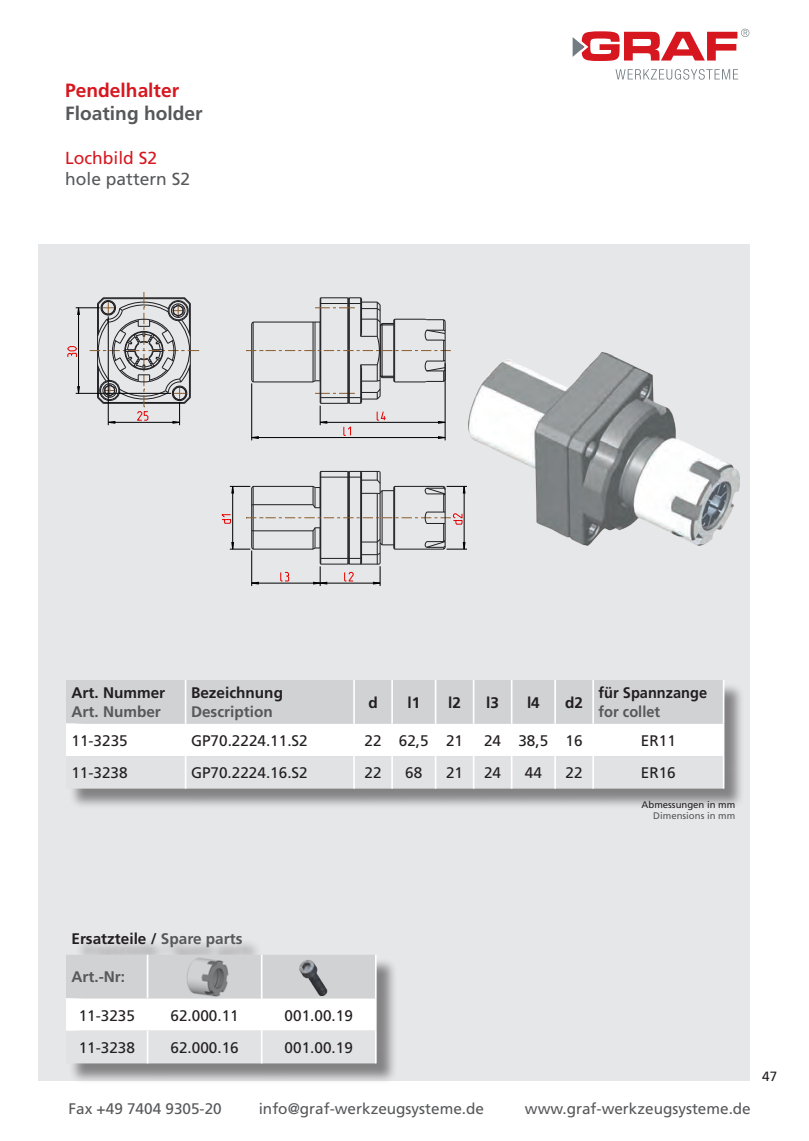
<style>
.page{position:relative;width:809px;height:1141px;background:#fff}
.page>*{position:absolute;margin:0;border:0;box-sizing:border-box;transform-origin:0 0}
.t1{font:700 19.07px/22.9px "Frutiger";color:#57585a}
.t2{font:17.5px/20.8px "Frutiger";color:#57585a}
.t3{font:15.4px "Frutiger";color:#231f20}
.t4{font:700 15.4px/18.4px "Frutiger";color:#231f20}
.t5{font:15.4px "Frutiger";color:#57585a}
.t6{font:700 15.4px/18.4px "Frutiger";color:#231f20;scale:.95 1}
.t7{font:700 15.4px "Frutiger";color:#57585a}
.t8{font:13.47px "Frutiger";color:#231f20}
.t9{font:9.62px/11.5px "Frutiger";color:#231f20;text-align:right}
.s1{color:#d7171f}
.s2{color:#57585a}
</style>
<div class="page">
<div style="left:38px;top:245px;width:712px;height:836px;background:#e6e7e9"></div>
<svg style="left:615px;top:69px;width:123px;height:11px"></svg>
<svg style="left:572px;top:29px;width:177px;height:32px"></svg>
<div style="left:68px;top:682px;width:677px;height:127px;background:#231f20;opacity:.5"></div>
<svg style="left:66px;top:680px;width:656px;height:109px"></svg>
<hr style="left:353px;top:680px;width:2px;height:43px;background:#fff">
<hr style="left:391px;top:680px;width:2px;height:43px;background:#fff">
<hr style="left:353px;top:723px;width:2px;height:33px;background:#fff">
<hr style="left:391px;top:723px;width:2px;height:33px;background:#fff">
<hr style="left:353px;top:756px;width:2px;height:33px;background:#fff">
<hr style="left:391px;top:756px;width:2px;height:33px;background:#fff">
<hr style="left:435px;top:680px;width:1px;height:43px;background:#fff">
<hr style="left:435px;top:723px;width:1px;height:33px;background:#fff">
<hr style="left:435px;top:756px;width:1px;height:33px;background:#fff">
<hr style="left:473px;top:680px;width:1px;height:43px;background:#fff">
<hr style="left:511px;top:680px;width:1px;height:43px;background:#fff">
<hr style="left:554px;top:680px;width:2px;height:43px;background:#fff">
<hr style="left:592px;top:680px;width:2px;height:43px;background:#fff">
<hr style="left:722px;top:680px;width:2px;height:43px;background:#fff">
<hr style="left:473px;top:723px;width:1px;height:33px;background:#fff">
<hr style="left:511px;top:723px;width:1px;height:33px;background:#fff">
<hr style="left:554px;top:723px;width:2px;height:33px;background:#fff">
<hr style="left:592px;top:723px;width:2px;height:33px;background:#fff">
<hr style="left:722px;top:723px;width:2px;height:33px;background:#fff">
<hr style="left:473px;top:756px;width:1px;height:33px;background:#fff">
<hr style="left:511px;top:756px;width:1px;height:33px;background:#fff">
<hr style="left:554px;top:756px;width:2px;height:33px;background:#fff">
<hr style="left:592px;top:756px;width:2px;height:33px;background:#fff">
<hr style="left:722px;top:756px;width:2px;height:33px;background:#fff">
<hr style="left:185px;top:680px;width:1px;height:43px;background:#fff">
<hr style="left:185px;top:723px;width:1px;height:33px;background:#fff">
<hr style="left:185px;top:756px;width:1px;height:33px;background:#fff">
<hr style="left:251px;top:383px;width:1px;height:57px;background:#000">
<hr style="left:445px;top:363px;width:1px;height:77px;background:#000">
<svg style="left:246px;top:297px;width:205px;height:142px"></svg>
<svg style="left:221px;top:470px;width:246px;height:116px"></svg>
<svg style="left:67px;top:292px;width:132px;height:133px"></svg>
<img style="left:468px;top:353px;width:271px;height:192px">
<div style="left:68px;top:936px;width:329px;height:148px;background:#231f20;opacity:.5"></div>
<svg style="left:66px;top:955px;width:309px;height:108px"></svg>
<hr style="left:147px;top:955px;width:1px;height:43px;background:#fff">
<hr style="left:261px;top:955px;width:1px;height:43px;background:#fff">
<hr style="left:375px;top:955px;width:1px;height:43px;background:#fff">
<hr style="left:261px;top:998px;width:1px;height:33px;background:#fff">
<hr style="left:375px;top:998px;width:1px;height:33px;background:#fff">
<hr style="left:261px;top:1031px;width:1px;height:32px;background:#fff">
<hr style="left:375px;top:1031px;width:1px;height:32px;background:#fff">
<hr style="left:147px;top:1031px;width:1px;height:32px;background:#fff">
<img style="left:170px;top:944px;width:74px;height:69px">
<img style="left:280px;top:955px;width:78px;height:47px">
<p class="t1" style="left:65px;top:79px;width:139px"><span class="s1">Pendelhalter<br></span>Floating holder</p>
<p class="t2" style="left:65px;top:148px;width:126px"><span class="s1">Lochbild S2 </span>hole pattern S2</p>
<p class="t4" style="left:71px;top:684px;width:95px">Art. Nummer<br><span class="s2">Art. Number</span></p>
<p class="t4" style="left:191px;top:684px;width:93px">Bezeichnung<br><span class="s2">Description</span></p>
<p class="t4" style="left:368px;top:693px;width:11px">d</p>
<p class="t4" style="left:407px;top:693px;width:14px">l1</p>
<p class="t4" style="left:448px;top:693px;width:14px">l2</p>
<p class="t4" style="left:486px;top:693px;width:14px">l3</p>
<p class="t4" style="left:527px;top:693px;width:14px">l4</p>
<p class="t4" style="left:565px;top:693px;width:19px">d2</p>
<p class="t6" style="left:598px;top:684px;width:116px">für Spannzange <span class="s2">for collet</span></p>
<p class="t3" style="left:71px;top:731px;width:58px">11-3235</p>
<p class="t3" style="left:191px;top:731px;width:118px">GP70.2224.11.S2</p>
<p class="t3" style="left:364px;top:731px;width:100px">22 62,5 21</p>
<p class="t3" style="left:484px;top:731px;width:100px">24 38,5 16</p>
<p class="t3" style="left:641px;top:731px;width:36px">ER11</p>
<p class="t3" style="left:71px;top:764px;width:58px">11-3238</p>
<p class="t3" style="left:191px;top:764px;width:118px">GP70.2224.16.S2</p>
<p class="t3" style="left:364px;top:764px;width:19px">22</p>
<p class="t3" style="left:405px;top:764px;width:19px">68</p>
<p class="t3" style="left:446px;top:764px;width:19px">21</p>
<p class="t3" style="left:484px;top:764px;width:19px">24</p>
<p class="t3" style="left:525px;top:764px;width:19px">44</p>
<p class="t3" style="left:565px;top:764px;width:19px">22</p>
<p class="t3" style="left:641px;top:764px;width:36px">ER16</p>
<p class="t9" style="left:641px;top:799px;width:95px">Abmessungen in mm<br><span class="s2">Dimensions in mm</span></p>
<p class="t4" style="left:71px;top:930px;width:172px">Ersatzteile / <span class="s2">Spare parts</span></p>
<p class="t7" style="left:71px;top:968px;width:55px">Art.-Nr:</p>
<p class="t3" style="left:79px;top:1006px;width:58px">11-3235</p>
<p class="t3" style="left:170px;top:1006px;width:70px">62.000.11</p>
<p class="t3" style="left:284px;top:1006px;width:70px">001.00.19</p>
<p class="t3" style="left:79px;top:1039px;width:58px">11-3238</p>
<p class="t3" style="left:170px;top:1039px;width:70px">62.000.16</p>
<p class="t3" style="left:284px;top:1039px;width:70px">001.00.19</p>
<p class="t5" style="left:68px;top:1099px;width:155px">Fax +49 7404 9305-20</p>
<p class="t5" style="left:259px;top:1099px;width:227px">info@graf-werkzeugsysteme.de</p>
<p class="t5" style="left:525px;top:1099px;width:227px">www.graf-werkzeugsysteme.de</p>
<p class="t8" style="left:762px;top:1069px;width:16px">47</p>
</div>
